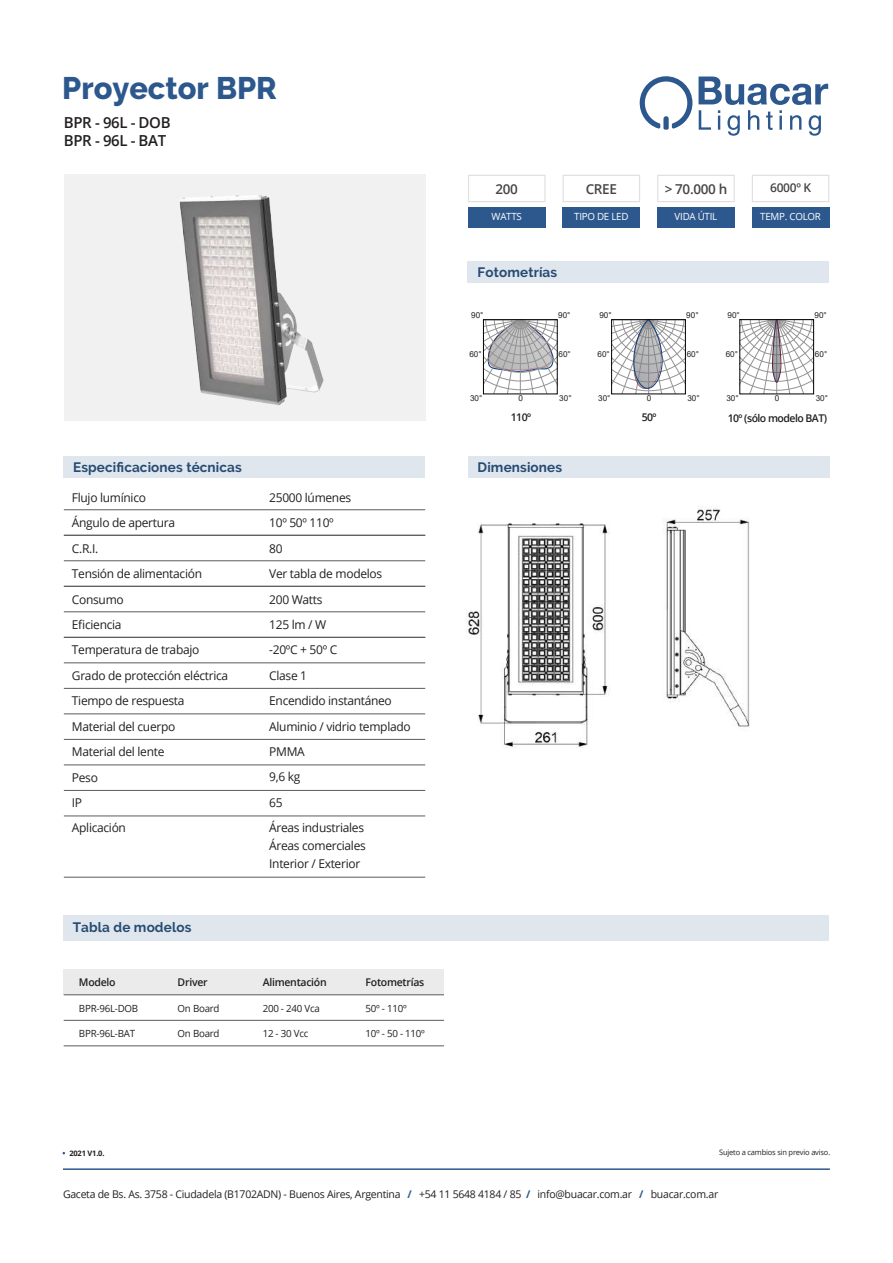
<style>
.page{position:relative;width:893px;height:1263px;background:#fff}
.page>*{position:absolute;margin:0;border:0;box-sizing:border-box;transform-origin:0 0}
.t1{font:800 31.05px "Raleway";color:#2d588e}
.t2{font:600 15.15px/18px "Open Sans";letter-spacing:-.025em;color:#231f20}
.t3{font:700 13.65px "Raleway";letter-spacing:.01em;color:#274b72}
.t4{font:600 13.65px "Open Sans";letter-spacing:-.025em;color:#474344}
.t5{font:12.15px/25.3px "Open Sans";letter-spacing:-.025em;color:#231f20}
.t6{font:600 12.15px "Open Sans";letter-spacing:-.025em;color:#474344}
.t7{font:10.65px "Open Sans";letter-spacing:-.025em;color:#231f20}
.t8{font:600 10.65px "Open Sans";letter-spacing:-.025em;color:#231f20}
.t9{font:600 10.65px "Open Sans";letter-spacing:-.05em;color:#231f20}
.t10{font:9.9px "Open Sans";letter-spacing:-.025em;color:#231f20}
.t11{font:9.9px "Open Sans";letter-spacing:-.025em;color:#fff}
.t12{font:8.25px "Arial";color:#221e1f}
.t13{font:7.65px "Open Sans";letter-spacing:-.025em;color:#231f20}
.t14{font:700 7.65px "Open Sans";letter-spacing:-.025em;color:#231f20}
.s1{font-weight:700;color:#2d588e}
</style>
<div class="page">
<svg style="left:741px;top:321px;width:71px;height:71px"></svg>
<div style="left:739px;top:319px;width:75px;height:75px;border:1px solid #000"></div>
<svg style="left:485px;top:321px;width:71px;height:71px"></svg>
<div style="left:483px;top:319px;width:75px;height:75px;border:1px solid #000"></div>
<svg style="left:613px;top:321px;width:71px;height:71px"></svg>
<div style="left:611px;top:319px;width:75px;height:75px;border:1px solid #000"></div>
<hr style="left:64px;top:509px;width:361px;height:1px;background:#5b5b5b">
<hr style="left:64px;top:560px;width:361px;height:1px;background:#5b5b5b">
<hr style="left:64px;top:535px;width:361px;height:1px;background:#5b5b5b">
<hr style="left:64px;top:586px;width:361px;height:1px;background:#5b5b5b">
<hr style="left:64px;top:611px;width:361px;height:1px;background:#5b5b5b">
<hr style="left:64px;top:637px;width:361px;height:1px;background:#5b5b5b">
<hr style="left:64px;top:662px;width:361px;height:1px;background:#5b5b5b">
<hr style="left:64px;top:688px;width:361px;height:1px;background:#5b5b5b">
<hr style="left:64px;top:713px;width:361px;height:1px;background:#5b5b5b">
<hr style="left:64px;top:739px;width:361px;height:1px;background:#5b5b5b">
<hr style="left:64px;top:765px;width:361px;height:1px;background:#5b5b5b">
<hr style="left:64px;top:790px;width:361px;height:1px;background:#5b5b5b">
<hr style="left:64px;top:816px;width:361px;height:1px;background:#5b5b5b">
<hr style="left:64px;top:877px;width:361px;height:1px;background:#5b5b5b">
<hr style="left:63px;top:1168px;width:767px;height:2px;background:#2d588e">
<div style="left:64px;top:175px;width:361px;height:246px;background:#f2f1f1"></div>
<img style="left:179px;top:180px;width:299px;height:236px">
<svg style="left:639px;top:76px;width:53px;height:54px"></svg>
<svg style="left:698px;top:77px;width:130px;height:59px"></svg>
<div style="left:468px;top:456px;width:361px;height:22px;background:#dfe6ee"></div>
<div style="left:468px;top:261px;width:361px;height:22px;background:#dfe6ee"></div>
<div style="left:64px;top:456px;width:361px;height:22px;background:#dfe6ee"></div>
<div style="left:468px;top:175px;width:77px;height:27px;border:1px solid #e0e0e0"></div>
<div style="left:468px;top:207px;width:78px;height:20px;background:#2d588e"></div>
<div style="left:563px;top:175px;width:77px;height:27px;border:1px solid #e0e0e0"></div>
<div style="left:563px;top:207px;width:77px;height:20px;background:#2d588e"></div>
<div style="left:657px;top:175px;width:78px;height:27px;border:1px solid #e0e0e0"></div>
<div style="left:657px;top:207px;width:78px;height:20px;background:#2d588e"></div>
<div style="left:752px;top:175px;width:77px;height:27px;border:1px solid #e0e0e0"></div>
<div style="left:752px;top:207px;width:77px;height:20px;background:#2d588e"></div>
<div style="left:64px;top:969px;width:380px;height:26px;background:#ebebeb"></div>
<hr style="left:64px;top:1020px;width:380px;height:1px;background:#5b5b5b">
<hr style="left:64px;top:1045px;width:380px;height:1px;background:#5b5b5b">
<hr style="left:64px;top:994px;width:380px;height:1px;background:#5b5b5b">
<div style="left:64px;top:915px;width:765px;height:25px;background:#dfe6ee"></div>
<img style="left:466px;top:506px;width:284px;height:243px">
<h1 class="t1" style="left:62px;top:70px;width:216px">Proyector BPR</h1>
<p class="t2" style="left:64px;top:113px;width:108px">BPR - 96L - DOB<br>BPR - 96L - BAT</p>
<p class="t3" style="left:73px;top:459px;width:170px">Especificaciones técnicas</p>
<p class="t5" style="left:72px;top:484px;width:158px">Flujo lumínico<br>Ángulo de apertura<br>C.R.I.<br>Tensión de alimentación<br>Consumo<br>Eficiencia<br>Temperatura de trabajo<br>Grado de protección eléctrica<br>Tiempo de respuesta<br>Material del cuerpo<br>Material del lente<br>Peso<br>IP<br>Aplicación</p>
<p class="t5" style="left:269px;top:484px;width:143px">25000 lúmenes<br>10º 50º 110º<br>80<br>Ver tabla de modelos<br>200 Watts<br>125 lm / W<br>-20ºC + 50º C<br>Clase 1<br>Encendido instantáneo<br>Aluminio / vidrio templado<br>PMMA<br>9,6 kg<br>65<br>Áreas industriales</p>
<p class="t5" style="left:269px;top:833px;width:98px">Áreas comerciales</p>
<p class="t3" style="left:73px;top:920px;width:120px">Tabla de modelos</p>
<p class="t5" style="left:269px;top:850px;width:93px">Interior / Exterior</p>
<p class="t8" style="left:79px;top:975px;width:38px">Modelo</p>
<p class="t8" style="left:178px;top:975px;width:32px">Driver</p>
<p class="t8" style="left:263px;top:975px;width:66px">Alimentación</p>
<p class="t10" style="left:79px;top:1001px;width:61px">BPR-96L-DOB</p>
<p class="t10" style="left:178px;top:1001px;width:43px">On Board</p>
<p class="t10" style="left:263px;top:1001px;width:59px">200 - 240 Vca</p>
<p class="t10" style="left:79px;top:1027px;width:58px">BPR-96L-BAT</p>
<p class="t10" style="left:178px;top:1027px;width:43px">On Board</p>
<p class="t10" style="left:263px;top:1027px;width:47px">12 - 30 Vcc</p>
<p class="t8" style="left:366px;top:975px;width:60px">Fotometrías</p>
<p class="t10" style="left:366px;top:1001px;width:43px">50º - 110º</p>
<p class="t10" style="left:366px;top:1027px;width:61px">10º - 50 - 110º</p>
<p class="t4" style="left:495px;top:179px;width:24px">200</p>
<p class="t11" style="left:492px;top:210px;width:32px">WATTS</p>
<p class="t4" style="left:586px;top:179px;width:33px">CREE</p>
<p class="t11" style="left:574px;top:210px;width:56px">TIPO DE LED</p>
<p class="t3" style="left:478px;top:264px;width:81px">Fotometrías</p>
<p class="t4" style="left:665px;top:179px;width:64px">&gt; 70.000 h</p>
<p class="t11" style="left:675px;top:210px;width:44px">VIDA ÚTIL</p>
<p class="t6" style="left:770px;top:180px;width:42px">6000º K</p>
<p class="t11" style="left:760px;top:210px;width:62px">TEMP. COLOR</p>
<p class="t12" style="left:471px;top:310px;width:14px">90°</p>
<p class="t12" style="left:558px;top:310px;width:14px">90°</p>
<p class="t12" style="left:469px;top:348px;width:14px">60°</p>
<p class="t12" style="left:559px;top:348px;width:14px">60°</p>
<p class="t12" style="left:470px;top:392px;width:14px">30°</p>
<p class="t12" style="left:519px;top:392px;width:6px">0</p>
<p class="t12" style="left:559px;top:392px;width:14px">30°</p>
<p class="t8" style="left:511px;top:410px;width:22px">110º</p>
<p class="t3" style="left:478px;top:459px;width:86px">Dimensiones</p>
<p class="t12" style="left:599px;top:310px;width:14px">90°</p>
<p class="t12" style="left:686px;top:310px;width:14px">90°</p>
<p class="t12" style="left:597px;top:348px;width:14px">60°</p>
<p class="t12" style="left:687px;top:348px;width:14px">60°</p>
<p class="t12" style="left:598px;top:392px;width:14px">30°</p>
<p class="t12" style="left:647px;top:392px;width:6px">0</p>
<p class="t12" style="left:687px;top:392px;width:14px">30°</p>
<p class="t12" style="left:728px;top:310px;width:14px">90°</p>
<p class="t12" style="left:814px;top:310px;width:14px">90°</p>
<p class="t12" style="left:726px;top:348px;width:14px">60°</p>
<p class="t12" style="left:815px;top:348px;width:14px">60°</p>
<p class="t12" style="left:726px;top:392px;width:14px">30°</p>
<p class="t12" style="left:775px;top:392px;width:6px">0</p>
<p class="t12" style="left:816px;top:392px;width:14px">30°</p>
<p class="t8" style="left:642px;top:410px;width:16px">50º</p>
<p class="t9" style="left:728px;top:410px;width:101px">10º (sólo modelo BAT)</p>
<p class="t14" style="left:69px;top:1147px;width:37px">2021 V1.0.</p>
<p class="t13" style="left:719px;top:1147px;width:113px">Sujeto a cambios sin previo aviso.</p>
<p class="t7" style="left:63px;top:1187px;width:657px">Gaceta de Bs. As. 3758 - Ciudadela (B1702ADN) - Buenos Aires, Argentina <span class="s1">/</span> +54 11 5648 4184 / 85 <span class="s1">/</span> info@buacar.com.ar <span class="s1">/</span> buacar.com.ar</p>
</div>
